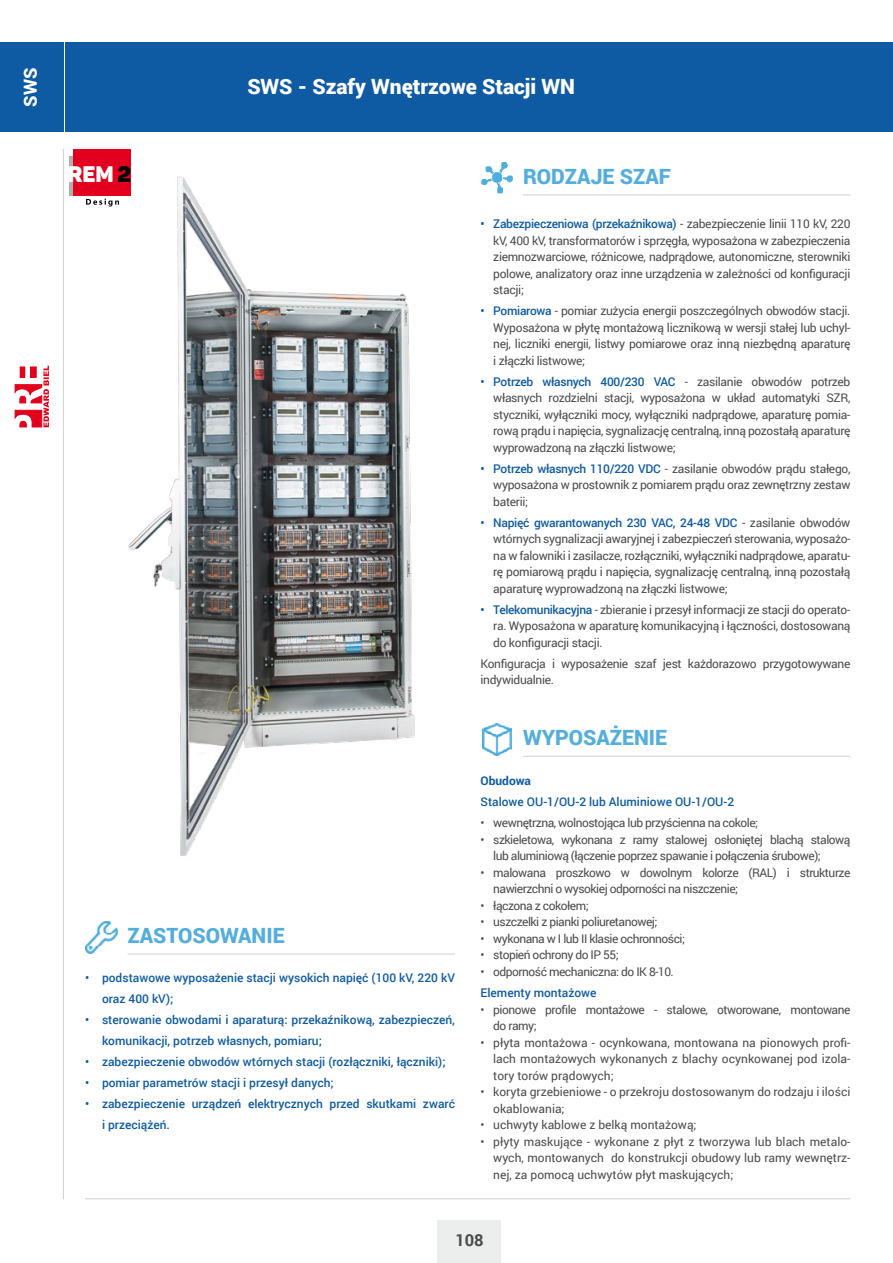
<style>
.page{position:relative;width:893px;height:1263px;background:#fff}
.page>*{position:absolute;margin:0;border:0;box-sizing:border-box;transform-origin:0 0}
.t1{font:22.2px "Panton Black Caps";color:#fff}
.t2{font:900 21px "Roboto";color:#53aedd}
.t3{font:900 21px "Roboto";color:#fff}
.t4{font:900 18px "Roboto";color:#fff}
.t5{font:700 16.5px "Roboto";color:#4b4b4d}
.t6{font:12px/16.5px "Roboto";letter-spacing:-.025em;color:#4b4b4d;text-align:justify}
.t7{font:500 12px/21px "Roboto";color:#0f5ba3}
.t8{font:12px/16.5px "Roboto";color:#4b4b4d}
.t9{font:700 12px "Roboto";color:#0f5ba3}
.s1{color:#000}
.s2{font-weight:500;color:#0f5ba3}
</style>
<div class="page">
<div style="left:437px;top:1220px;width:63px;height:43px;background:#eceded"></div>
<hr style="left:63px;top:149px;width:1px;height:1050px;background:#d0d1d2">
<svg style="left:15px;top:366px;width:34px;height:61px"></svg>
<div style="left:0;top:43px;width:64px;height:89px;background:#0f5ba3"></div>
<div style="left:66px;top:43px;width:827px;height:89px;background:#0f5ba3"></div>
<hr style="left:85px;top:1198px;width:765px;height:1px;background:#d0d1d2">
<img style="left:480px;top:162px;width:33px;height:32px">
<hr style="left:523px;top:195px;width:327px;height:1px;background:#d0d1d2">
<img style="left:85px;top:921px;width:32px;height:32px">
<hr style="left:128px;top:954px;width:327px;height:1px;background:#d0d1d2">
<img style="left:482px;top:723px;width:29px;height:33px">
<hr style="left:523px;top:756px;width:327px;height:1px;background:#d0d1d2">
<div style="left:69px;top:156px;width:60px;height:40px;background:#b1afab"></div>
<div style="left:73px;top:150px;width:57px;height:46px;background:#e2001e"></div>
<svg style="left:86px;top:199px;width:32px;height:7px"></svg>
<img style="left:118px;top:164px;width:297px;height:692px">
<h3 class="t4" style="left:18px;top:107px;width:40px;rotate:-90deg">SWS</h3>
<h2 class="t3" style="left:247px;top:71px;width:329px">SWS - Szafy Wnętrzowe Stacji WN</h2>
<h1 class="t1" style="left:68px;top:160px;width:65px">REM <span class="s1">2</span></h1>
<h2 class="t2" style="left:128px;top:920px;width:159px">ZASTOSOWANIE</h2>
<p class="t7" style="left:102px;top:967px;width:354px;text-indent:-17px">• podstawowe wyposażenie stacji wysokich napięć (100 kV, 220 kV oraz 400 kV);</p>
<p class="t7" style="left:102px;top:1009px;width:354px;text-indent:-17px">• sterowanie obwodami i aparaturą: przekaźnikową, zabezpieczeń, komunikacji, potrzeb własnych, pomiaru;</p>
<p class="t7" style="left:85px;top:1051px;width:362px">• zabezpieczenie obwodów wtórnych stacji (rozłączniki, łączniki);</p>
<p class="t7" style="left:85px;top:1072px;width:250px">• pomiar parametrów stacji i przesył danych;</p>
<p class="t7" style="left:102px;top:1093px;width:354px;text-indent:-17px">• zabezpieczenie urządzeń elektrycznych przed skutkami zwarć i przeciążeń.</p>
<h2 class="t2" style="left:523px;top:161px;width:149px">RODZAJE SZAF</h2>
<p class="t6" style="left:493px;top:215px;width:359px;text-indent:-13px"><span class="s2">• Zabezpieczeniowa (przekaźnikowa)</span> - zabezpieczenie linii 110 kV, 220 kV, 400 kV, transformatorów i sprzęgła, wyposażona w zabezpieczenia ziemnozwarciowe, różnicowe, nadprądowe, autonomiczne, sterowniki polowe, analizatory oraz inne urządzenia w zależności od konfiguracji stacji;</p>
<p class="t6" style="left:493px;top:302px;width:359px;text-indent:-13px"><span class="s2">• Pomiarowa</span> - pomiar zużycia energii poszczególnych obwodów stacji.<br>Wyposażona w płytę montażową licznikową w wersji stałej lub uchyl&shy;nej, liczniki energii, listwy pomiarowe oraz inną niezbędną aparaturę i złączki listwowe;</p>
<p class="t6" style="left:493px;top:373px;width:359px;text-indent:-13px"><span class="s2">• Potrzeb własnych 400/230 VAC</span> - zasilanie obwodów potrzeb własnych rozdzielni stacji, wyposażona w układ automatyki SZR, styczniki, wyłączniki mocy, wyłączniki nadprądowe, aparaturę pomia&shy;rową prądu i napięcia, sygnalizację centralną, inną pozostałą aparaturę wyprowadzoną na złączki listwowe;</p>
<p class="t6" style="left:493px;top:460px;width:359px;text-indent:-13px"><span class="s2">• Potrzeb własnych 110/220 VDC</span> - zasilanie obwodów prądu stałego, wyposażona w prostownik z pomiarem prądu oraz zewnętrzny zestaw baterii;</p>
<p class="t6" style="left:493px;top:514px;width:359px;text-indent:-13px"><span class="s2">• Napięć gwarantowanych 230 VAC, 24-48 VDC</span> - zasilanie obwodów wtórnych sygnalizacji awaryjnej i zabezpieczeń sterowania, wyposażo&shy;na w falowniki i zasilacze, rozłączniki, wyłączniki nadprądowe, aparatu&shy;rę pomiarową prądu i napięcia, sygnalizację centralną, inną pozostałą aparaturę wyprowadzoną na złączki listwowe;</p>
<p class="t6" style="left:493px;top:601px;width:359px;text-indent:-13px"><span class="s2">• Telekomunikacyjna</span> - zbieranie i przesył informacji ze stacji do operato&shy;ra. Wyposażona w aparaturę komunikacyjną i łączności, dostosowaną do konfiguracji stacji.</p>
<p class="t6" style="left:480px;top:655px;width:371px">Konfiguracja i wyposażenie szaf jest każdorazowo przygotowywane indywidualnie.</p>
<h2 class="t2" style="left:523px;top:722px;width:146px">WYPOSAŻENIE</h2>
<p class="t9" style="left:480px;top:773px;width:52px">Obudowa</p>
<p class="t7" style="left:480px;top:791px;width:255px">Stalowe OU-1/OU-2 lub Aluminiowe OU-1/OU-2</p>
<p class="t6" style="left:480px;top:814px;width:279px">• wewnętrzna, wolnostojąca lub przyścienna na cokole;</p>
<p class="t6" style="left:493px;top:831px;width:359px;text-indent:-13px">• szkieletowa, wykonana z ramy stalowej osłoniętej blachą stalową lub aluminiową (łączenie poprzez spawanie i połączenia śrubowe);</p>
<p class="t6" style="left:493px;top:864px;width:359px;text-indent:-13px">• malowana proszkowo w dowolnym kolorze (RAL) i strukturze nawierzchni o wysokiej odporności na niszczenie;</p>
<p class="t6" style="left:480px;top:897px;width:110px">• łączona z cokołem;</p>
<p class="t6" style="left:480px;top:913px;width:179px">• uszczelki z pianki poliuretanowej;</p>
<p class="t6" style="left:480px;top:930px;width:206px">• wykonana w I lub II klasie ochronności;</p>
<p class="t6" style="left:480px;top:946px;width:140px">• stopień ochrony do IP 55;</p>
<p class="t6" style="left:480px;top:963px;width:195px">• odporność mechaniczna: do IK 8-10.</p>
<p class="t7" style="left:480px;top:982px;width:118px">Elementy montażowe</p>
<p class="t6" style="left:493px;top:1000px;width:359px;text-indent:-13px">• pionowe profile montażowe - stalowe, otworowane, montowane do ramy;</p>
<p class="t6" style="left:493px;top:1033px;width:359px;text-indent:-13px">• płyta montażowa - ocynkowana, montowana na pionowych profi&shy;lach montażowych wykonanych z blachy ocynkowanej pod izola&shy;tory torów prądowych;</p>
<p class="t8" style="left:493px;top:1083px;width:359px;text-indent:-13px">• koryta grzebieniowe - o przekroju dostosowanym do rodzaju i ilości okablowania;</p>
<p class="t8" style="left:480px;top:1116px;width:218px">• uchwyty kablowe z belką montażową;</p>
<p class="t6" style="left:493px;top:1132px;width:359px;text-indent:-13px">• płyty maskujące - wykonane z płyt z tworzywa lub blach metalo&shy;wych, montowanych do konstrukcji obudowy lub ramy wewnętrz&shy;nej, za pomocą uchwytów płyt maskujących;</p>
<h3 class="t5" style="left:455px;top:1228px;width:30px">108</h3>
</div>
